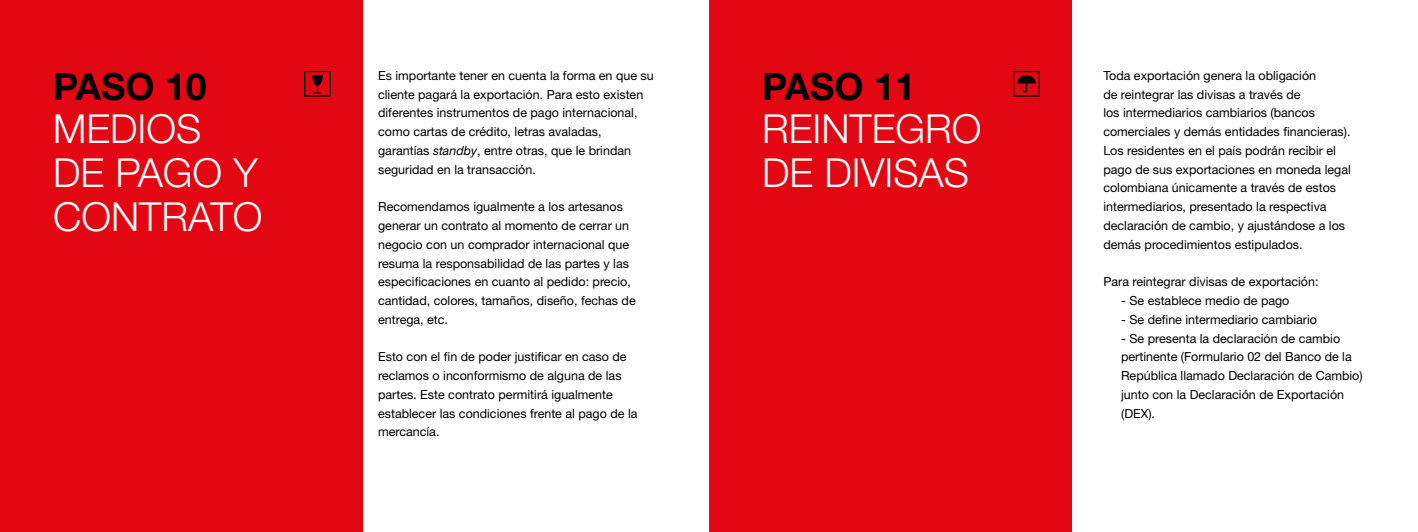
<style>
.page{position:relative;width:1418px;height:532px;background:#fff}
.page>*{position:absolute;margin:0;border:0;box-sizing:border-box;transform-origin:0 0}
.t1{font:300 40px/43.8px "Helvetica Neue LT Std";color:#fff}
.t2{font:700 37.5px "Helvetica Neue LT Std";color:#000}
.t3{font:12.5px/18.8px "Helvetica Neue LT Std";color:#000}
.s1{font-style:italic}
</style>
<div class="page">
<div style="left:0;top:0;width:362px;height:531px;background:#e30613"></div>
<svg style="left:304px;top:71px;width:27px;height:26px"></svg>
<div style="left:709px;top:0;width:361px;height:531px;background:#e30613"></div>
<svg style="left:1013px;top:71px;width:26px;height:26px"></svg>
<h2 class="t2" style="left:53px;top:63px;width:155px">PASO 10</h2>
<h1 class="t1" style="left:53px;top:106px;width:211px">MEDIOS<br>DE PAGO Y<br>CONTRATO</h1>
<p class="t3" style="left:378px;top:66px;width:277px">Es importante tener en cuenta la forma en que su cliente pagará la exportación. Para esto existen diferentes instrumentos de pago internacional, como cartas de crédito, letras avaladas, garantías <span class="s1">standby</span>, entre otras, que le brindan seguridad en la transacción.</p>
<p class="t3" style="left:378px;top:197px;width:259px">Recomendamos igualmente a los artesanos generar un contrato al momento de cerrar un negocio con un comprador internacional que resuma la responsabilidad de las partes y las especificaciones en cuanto al pedido: precio, cantidad, colores, tamaños, diseño, fechas de entrega, etc.</p>
<p class="t3" style="left:378px;top:347px;width:261px">Esto con el fin de poder justificar en caso de reclamos o inconformismo de alguna de las partes. Este contrato permitirá igualmente establecer las condiciones frente al pago de la mercancía.</p>
<h2 class="t2" style="left:762px;top:63px;width:155px">PASO 11</h2>
<h1 class="t1" style="left:762px;top:106px;width:221px">REINTEGRO<br>DE DIVISAS</h1>
<p class="t3" style="left:1103px;top:66px;width:249px">Toda exportación genera la obligación<br>de reintegrar las divisas a través de<br>los intermediarios cambiarios (bancos comerciales y demás entidades financieras).<br>Los residentes en el país podrán recibir el pago de sus exportaciones en moneda legal colombiana únicamente a través de estos intermediarios, presentado la respectiva declaración de cambio, y ajustándose a los demás procedimientos estipulados.</p>
<p class="t3" style="left:1103px;top:272px;width:217px">Para reintegrar divisas de exportación:</p>
<p class="t3" style="left:1121px;top:291px;width:170px">- Se establece medio de pago</p>
<p class="t3" style="left:1121px;top:310px;width:197px">- Se define intermediario cambiario</p>
<p class="t3" style="left:1121px;top:328px;width:243px">- Se presenta la declaración de cambio pertinente (Formulario 02 del Banco de la República llamado Declaración de Cambio) junto con la Declaración de Exportación (DEX).</p>
</div>
